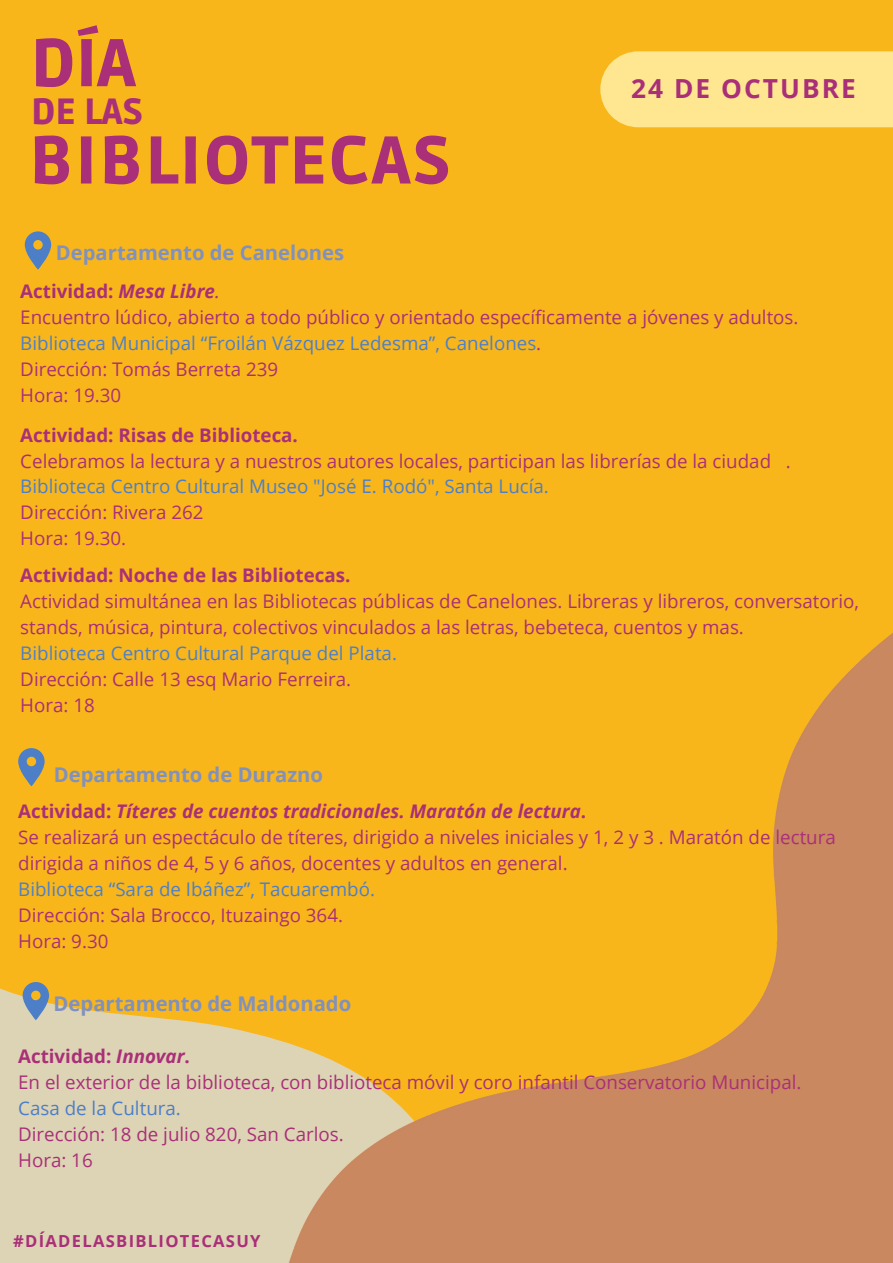
<style>
.page{position:relative;width:893px;height:1263px;background:#fff}
.page>*{position:absolute;margin:0;border:0;box-sizing:border-box;transform-origin:0 0}
.t1{font:900 66.97px "Ruda";letter-spacing:.03em;color:#a92f78}
.t2{font:900 36.22px "Ruda";color:#a92f78}
.t3{font:700 26.25px "Open Sans";letter-spacing:.08em;color:#a92f78}
.t4{font:700 20.25px "Open Sans";color:#8091bd}
.t5{font:18.75px/25.9px "Open Sans";color:#a92f78}
.t6{font:18.75px "Open Sans";color:#4c7fc8}
.t7{font:700 18.75px "Open Sans";color:#a92f78}
.t8{font:700 16.58px "Open Sans";letter-spacing:.08em;color:#a92f78}
.s1{font-weight:700}
.s2{font-weight:700;font-style:italic}
.s3{font-style:italic}
.s4{color:#4c7fc8}
</style>
<div class="page">
<svg style="left:0;top:202px;width:284px;height:1061px;background:#f2bc3d"></svg>
<div style="left:284px;top:202px;width:609px;height:308px;background:#f9b61a"></div>
<img style="left:269px;top:510px;width:624px;height:753px">
<div style="left:0;top:0;width:893px;height:202px;background:#f9b61a"></div>
<div style="left:600px;top:51px;width:293px;height:76px;background:#ffe690"></div>
<svg style="left:25px;top:231px;width:26px;height:39px"></svg>
<svg style="left:18px;top:748px;width:27px;height:38px"></svg>
<svg style="left:23px;top:982px;width:26px;height:38px"></svg>
<h1 class="t1" style="left:31px;top:24px;width:107px">DÍA</h1>
<h2 class="t2" style="left:31px;top:91px;width:114px">DE LAS</h2>
<h1 class="t1" style="left:29px;top:122px;width:423px">BIBLIOTECAS</h1>
<p class="t4" style="left:56px;top:238px;width:290px">Departamento de Canelones</p>
<h3 class="t3" style="left:631px;top:69px;width:226px">24 DE OCTUBRE</h3>
<p class="t5" style="left:20px;top:278px;width:779px"><span class="s1">Actividad:</span> <span class="s2">Mesa Libre</span><span class="s3">.<br></span>Encuentro lúdico, abierto a todo público y orientado específicamente a jóvenes y adultos.<br><span class="s4">Biblioteca Municipal “Froilán Vázquez Ledesma”, Canelones</span>.<br>Dirección: Tomás Berreta 239<br>Hora: 19.30</p>
<p class="t7" style="left:20px;top:422px;width:279px">Actividad: Risas de Biblioteca.</p>
<p class="t5" style="left:20px;top:447px;width:772px">Celebramos la lectura y a nuestros autores locales, participan las librerías de la ciudad .</p>
<p class="t6" style="left:20px;top:473px;width:530px">Biblioteca Centro Cultural Museo "José E. Rodó", Santa Lucía.</p>
<p class="t5" style="left:20px;top:499px;width:185px">Dirección: Rivera 262<br>Hora: 19.30.</p>
<p class="t7" style="left:20px;top:562px;width:331px">Actividad: Noche de las Bibliotecas.</p>
<p class="t5" style="left:20px;top:588px;width:840px">Actividad simultánea en las Bibliotecas públicas de Canelones. Libreras y libreros, conversatorio, stands, música, pintura, colectivos vinculados a las letras, bebeteca, cuentos y mas.</p>
<p class="t6" style="left:20px;top:640px;width:378px">Biblioteca Centro Cultural Parque del Plata.</p>
<p class="t5" style="left:20px;top:665px;width:332px">Dirección: Calle 13 esq Mario Ferreira.<br>Hora: 18</p>
<p class="t4" style="left:54px;top:760px;width:271px">Departamento de Durazno</p>
<p class="t5" style="left:18px;top:798px;width:819px"><span class="s1">Actividad:</span> <span class="s2">Títeres de cuentos tradicionales. Maratón de lectura</span><span class="s1">.<br></span>Se realizará un espectáculo de títeres, dirigido a niveles iniciales y 1, 2 y 3 . Maratón de lectura dirigida a niños de 4, 5 y 6 años, docentes y adultos en general.</p>
<p class="t6" style="left:18px;top:876px;width:358px">Biblioteca “Sara de Ibáñez”, Tacuarembó.</p>
<p class="t5" style="left:18px;top:901px;width:326px">Dirección: Sala Brocco, Ituzaingo 364.<br>Hora: 9.30</p>
<p class="t4" style="left:54px;top:989px;width:299px">Departamento de Maldonado</p>
<p class="t5" style="left:18px;top:1043px;width:785px"><span class="s1">Actividad:</span> <span class="s2">Innovar</span><span class="s1">.<br></span>En el exterior de la biblioteca, con biblioteca móvil y coro infantil Conservatorio Municipal.</p>
<p class="t6" style="left:18px;top:1095px;width:164px">Casa de la Cultura.</p>
<p class="t5" style="left:18px;top:1120px;width:327px">Dirección: 18 de julio 820, San Carlos.<br>Hora: 16</p>
<p class="t8" style="left:13px;top:1229px;width:249px">#DÍADELASBIBLIOTECASUY</p>
</div>
